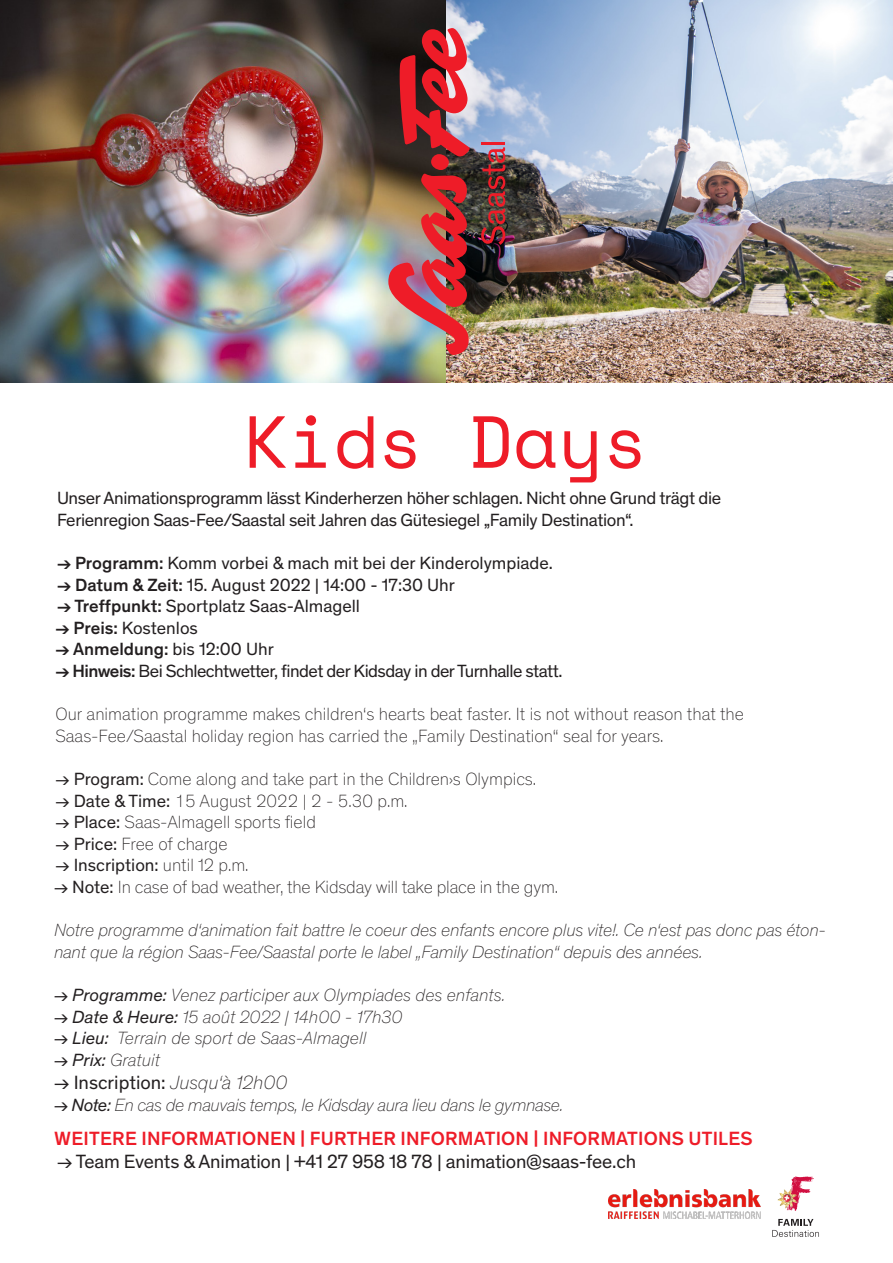
<style>
.page{position:relative;width:893px;height:1263px;background:#fff}
.page>*{position:absolute;margin:0;border:0;box-sizing:border-box;transform-origin:0 0}
.t1{font:73.5px "Space Mono";color:#ee1c28}
.t2{font:19.5px "Theinhardt";letter-spacing:-.01em;color:#231f20}
.t3{font:500 19.5px "Theinhardt";letter-spacing:.01em;color:#ee1c28}
.t4{font:100 18px "Theinhardt";color:#231f20}
.t5{font:italic 100 18px/21.6px "Theinhardt";letter-spacing:-.01em;color:#231f20}
.t6{font:18px "Theinhardt";letter-spacing:-.02em;color:#231f20}
.t7{font:18px "Theinhardt";color:#231f20}
.t8{font:500 18px "Theinhardt";color:#231f20}
.t9{font:italic 18px "Theinhardt";color:#231f20}
.s1{font-weight:500}
.s2{font-weight:400}
.s3{font-weight:100}
.s4{font-weight:100;font-style:italic}
</style>
<div class="page">
<img style="left:0;top:0;width:893px;height:383px">
<img style="left:388px;top:28px;width:82px;height:327px">
<img style="left:481px;top:147px;width:24px;height:98px">
<hr style="left:482px;top:142px;width:23px;height:2px;background:#ee1c28">
<svg style="left:787px;top:1176px;width:27px;height:35px"></svg>
<img style="left:777px;top:1189px;width:20px;height:19px">
<svg style="left:772px;top:1219px;width:47px;height:18px"></svg>
<img style="left:609px;top:1190px;width:152px;height:28px">
<p class="t1" style="left:243px;top:388px;width:406px">Kids Days</p>
<p class="t6" style="left:57px;top:486px;width:666px">Unser Animationsprogramm lässt Kinderherzen höher schlagen. Nicht ohne Grund trägt die</p>
<p class="t6" style="left:57px;top:507px;width:578px">Ferienregion Saas-Fee/Saastal seit Jahren das Gütesiegel „Family Destination“.</p>
<p class="t7" style="left:57px;top:550px;width:497px"><span class="s1">-&gt; Programm:</span> Komm vorbei &amp; mach mit bei der Kinderolympiade.</p>
<p class="t7" style="left:57px;top:572px;width:400px"><span class="s1">-&gt; Datum &amp; Zeit:</span> 15. August 2022 | 14:00 - 17:30 Uhr</p>
<p class="t7" style="left:57px;top:594px;width:305px"><span class="s1">-&gt; Treffpunkt:</span> Sportplatz Saas-Almagell</p>
<p class="t7" style="left:56px;top:615px;width:144px"><span class="s1">-&gt; Preis:</span> Kostenlos</p>
<p class="t8" style="left:56px;top:636px;width:220px">-&gt; Anmeldung: <span class="s2">bis 12:00 Uhr</span></p>
<p class="t6" style="left:56px;top:658px;width:509px"><span class="s1">-&gt; Hinweis:</span> Bei Schlechtwetter, findet der Kidsday in der Turnhalle statt.</p>
<p class="t4" style="left:56px;top:701px;width:690px">Our animation programme makes children‘s hearts beat faster. It is not without reason that the</p>
<p class="t4" style="left:56px;top:723px;width:610px">Saas-Fee/Saastal holiday region has carried the „Family Destination“ seal for years.</p>
<p class="t4" style="left:56px;top:766px;width:482px"><span class="s2">-&gt; Program:</span> Come along and take part in the Children›s Olympics.</p>
<p class="t4" style="left:56px;top:788px;width:354px"><span class="s2">-&gt; Date &amp; Time:</span> 15 August 2022 | 2 - 5.30 p.m.</p>
<p class="t4" style="left:56px;top:809px;width:262px"><span class="s2">-&gt; Place:</span> Saas-Almagell sports field</p>
<p class="t4" style="left:56px;top:831px;width:174px"><span class="s2">-&gt; Price:</span> Free of charge</p>
<p class="t7" style="left:56px;top:853px;width:195px">-&gt; Inscription: <span class="s3">until 12 p.m.</span></p>
<p class="t4" style="left:54px;top:874px;width:506px"><span class="s2">-&gt; Note:</span> In case of bad weather, the Kidsday will take place in the gym.</p>
<p class="t5" style="left:54px;top:918px;width:773px">Notre programme d‘animation fait battre le coeur des enfants encore plus vite!. Ce n‘est pas donc pas éton&shy;nant que la région Saas-Fee/Saastal porte le label „Family Destination“ depuis des années.</p>
<p class="t5" style="left:54px;top:983px;width:452px"><span class="s2">-&gt; Programme:</span> Venez participer aux Olympiades des enfants.</p>
<p class="t5" style="left:54px;top:1005px;width:350px"><span class="s2">-&gt; Date &amp; Heure:</span> 15 août 2022 | 14h00 - 17h30</p>
<p class="t5" style="left:54px;top:1026px;width:314px"><span class="s2">-&gt; Lieu:</span> Terrain de sport de Saas-Almagell</p>
<p class="t9" style="left:54px;top:1047px;width:108px">-&gt; Prix: <span class="s3">Gratuit</span></p>
<p class="t2" style="left:54px;top:1069px;width:235px">-&gt; Inscription: <span class="s4">Jusqu‘à 12h00</span></p>
<p class="t5" style="left:54px;top:1093px;width:511px"><span class="s2">-&gt; Note:</span> En cas de mauvais temps, le Kidsday aura lieu dans le gymnase.</p>
<p class="t3" style="left:54px;top:1124px;width:700px">WEITERE INFORMATIONEN | FURTHER INFORMATION | INFORMATIONS UTILES</p>
<p class="t2" style="left:57px;top:1148px;width:580px">-&gt; Team Events &amp; Animation | +41 27 958 18 78 | animation@saas-fee.ch</p>
</div>
